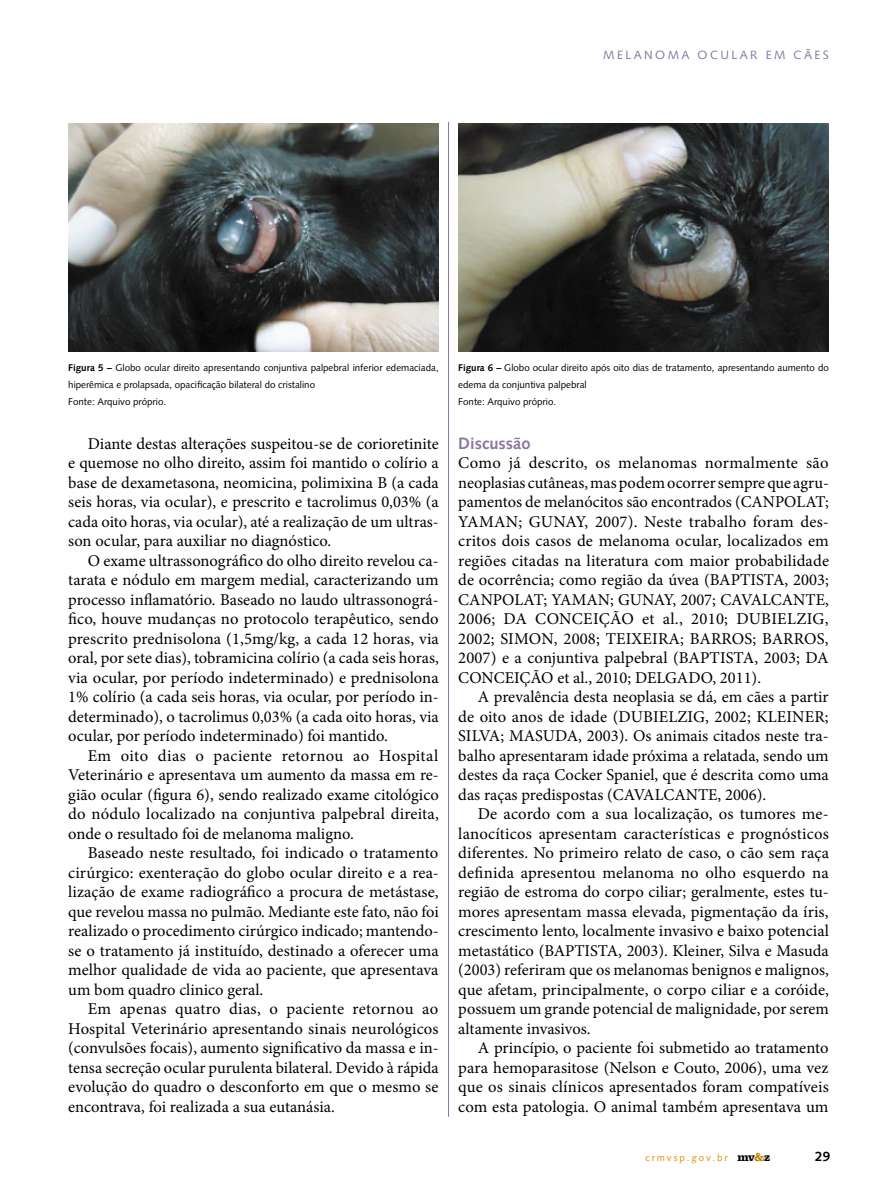
<style>
.page{position:relative;width:893px;height:1191px;background:#fff}
.page>*{position:absolute;margin:0;border:0;box-sizing:border-box;transform-origin:0 0}
.t1{font:16.5px/19.5px "Minion Pro";color:#000;text-align:justify}
.t2{font:700 16.5px "Syntax LT Std";color:#8777a2}
.t3{font:700 13.5px "Syntax LT Std";color:#000}
.t4{font:12px "Syntax LT Std";color:#8777a2}
.t5{font:9.75px/17.1px "Syntax LT Std";color:#000}
.t6{font:9.75px "Syntax LT Std";letter-spacing:.2em;color:#e78c00}
.s1{font-weight:700}
.s2{font-family:"Clarendon LT Std";font-weight:700;font-size:12px;color:#000}
.s3{font-family:"Clarendon LT Std";font-weight:700;font-size:12px;color:#b98600}
</style>
<div class="page">
<hr style="left:448px;top:122px;width:1px;height:994px;background:#8777a2">
<img style="left:68px;top:123px;width:371px;height:228px">
<img style="left:458px;top:123px;width:371px;height:228px">
<p class="t4" style="left:603px;top:47px;width:25px">Melanoma</p>
<p class="t4" style="left:698px;top:47px;width:11px">ocular</p>
<p class="t4" style="left:766px;top:47px;width:11px">em</p>
<p class="t4" style="left:794px;top:47px;width:29px">c ães</p>
<p class="t5" style="left:68px;top:359px;width:372px"><span class="s1">Figura 5 –</span> Globo ocular direito apresentando conjuntiva palpebral inferior edemaciada, hiperêmica e prolapsada, opacificação bilateral do cristalino<br>Fonte: Arquivo próprio.</p>
<p class="t5" style="left:458px;top:359px;width:372px"><span class="s1">Figura 6 –</span> Globo ocular direito após oito dias de tratamento, apresentando aumento do edema da conjuntiva palpebral<br>Fonte: Arquivo próprio.</p>
<p class="t1" style="left:68px;top:434px;width:372px;text-indent:20px">Diante destas alterações suspeitou-se de corioretinite e quemose no olho direito, assim foi mantido o colírio a base de dexametasona, neomicina, polimixina B (a cada seis horas, via ocular), e prescrito e tacrolimus 0,03% (a cada oito horas, via ocular), até a realização de um ultras&shy;son ocular, para auxiliar no diagnóstico.</p>
<p class="t1" style="left:68px;top:551px;width:372px;text-indent:20px">O exame ultrassonográfico do olho direito revelou ca&shy;tarata e nódulo em margem medial, caracterizando um processo inflamatório. Baseado no laudo ultrassonográ&shy;fico, houve mudanças no protocolo terapêutico, sendo prescrito prednisolona (1,5mg/kg, a cada 12 horas, via oral, por sete dias), tobramicina colírio (a cada seis horas, via ocular, por período indeterminado) e prednisolona 1% colírio (a cada seis horas, via ocular, por período in&shy;determinado), o tacrolimus 0,03% (a cada oito horas, via ocular, por período indeterminado) foi mantido.</p>
<p class="t1" style="left:68px;top:746px;width:372px;text-indent:19px">Em oito dias o paciente retornou ao Hospital Veterinário e apresentava um aumento da massa em re&shy;gião ocular (figura 6), sendo realizado exame citológico do nódulo localizado na conjuntiva palpebral direita, onde o resultado foi de melanoma maligno.</p>
<p class="t1" style="left:68px;top:843px;width:372px;text-indent:19px">Baseado neste resultado, foi indicado o tratamento cirúrgico: exenteração do globo ocular direito e a rea&shy;lização de exame radiográfico a procura de metástase, que revelou massa no pulmão. Mediante este fato, não foi realizado o procedimento cirúrgico indicado; mantendo&shy;se o tratamento já instituído, destinado a oferecer uma melhor qualidade de vida ao paciente, que apresentava um bom quadro clinico geral.</p>
<p class="t1" style="left:68px;top:999px;width:372px;text-indent:19px">Em apenas quatro dias, o paciente retornou ao Hospital Veterinário apresentando sinais neurológicos (convulsões focais), aumento significativo da massa e in&shy;tensa secreção ocular purulenta bilateral. Devido à rápida evolução do quadro o desconforto em que o mesmo se encontrava, foi realizada a sua eutanásia.</p>
<p class="t2" style="left:458px;top:433px;width:74px">Discussão</p>
<p class="t1" style="left:458px;top:453px;width:372px">Como já descrito, os melanomas normalmente são neoplasias cutâneas, mas podem ocorrer sempre que agru&shy;pamentos de melanócitos são encontrados (CANPOLAT; YAMAN; GUNAY, 2007). Neste trabalho foram des&shy;critos dois casos de melanoma ocular, localizados em regiões citadas na literatura com maior probabilidade de ocorrência; como região da úvea (BAPTISTA, 2003; CANPOLAT; YAMAN; GUNAY, 2007; CAVALCANTE, 2006; DA CONCEIÇÃO et al., 2010; DUBIELZIG, 2002; SIMON, 2008; TEIXEIRA; BARROS; BARROS, 2007) e a conjuntiva palpebral (BAPTISTA, 2003; DA CONCEIÇÃO et al., 2010; DELGADO, 2011).</p>
<p class="t1" style="left:458px;top:687px;width:372px;text-indent:19px">A prevalência desta neoplasia se dá, em cães a partir de oito anos de idade (DUBIELZIG, 2002; KLEINER; SILVA; MASUDA, 2003). Os animais citados neste tra&shy;balho apresentaram idade próxima a relatada, sendo um destes da raça Cocker Spaniel, que é descrita como uma das raças predispostas (CAVALCANTE, 2006).</p>
<p class="t1" style="left:458px;top:804px;width:372px;text-indent:20px">De acordo com a sua localização, os tumores me&shy;lanocíticos apresentam características e prognósticos diferentes. No primeiro relato de caso, o cão sem raça definida apresentou melanoma no olho esquerdo na região de estroma do corpo ciliar; geralmente, estes tu&shy;mores apresentam massa elevada, pigmentação da íris, crescimento lento, localmente invasivo e baixo potencial metastático (BAPTISTA, 2003). Kleiner, Silva e Masuda (2003) referiram que os melanomas benignos e malignos, que afetam, principalmente, o corpo ciliar e a coróide, possuem um grande potencial de malignidade, por serem altamente invasivos.</p>
<p class="t1" style="left:458px;top:1038px;width:372px;text-indent:19px">A princípio, o paciente foi submetido ao tratamento para hemoparasitose (Nelson e Couto, 2006), uma vez que os sinais clínicos apresentados foram compatíveis com esta patologia. O animal também apresentava um</p>
<p class="t6" style="left:645px;top:1151px;width:126px">crmvsp.gov.br <span class="s2">mv</span><span class="s3">&amp;</span><span class="s2">z</span></p>
<p class="t3" style="left:815px;top:1148px;width:17px">29</p>
</div>
